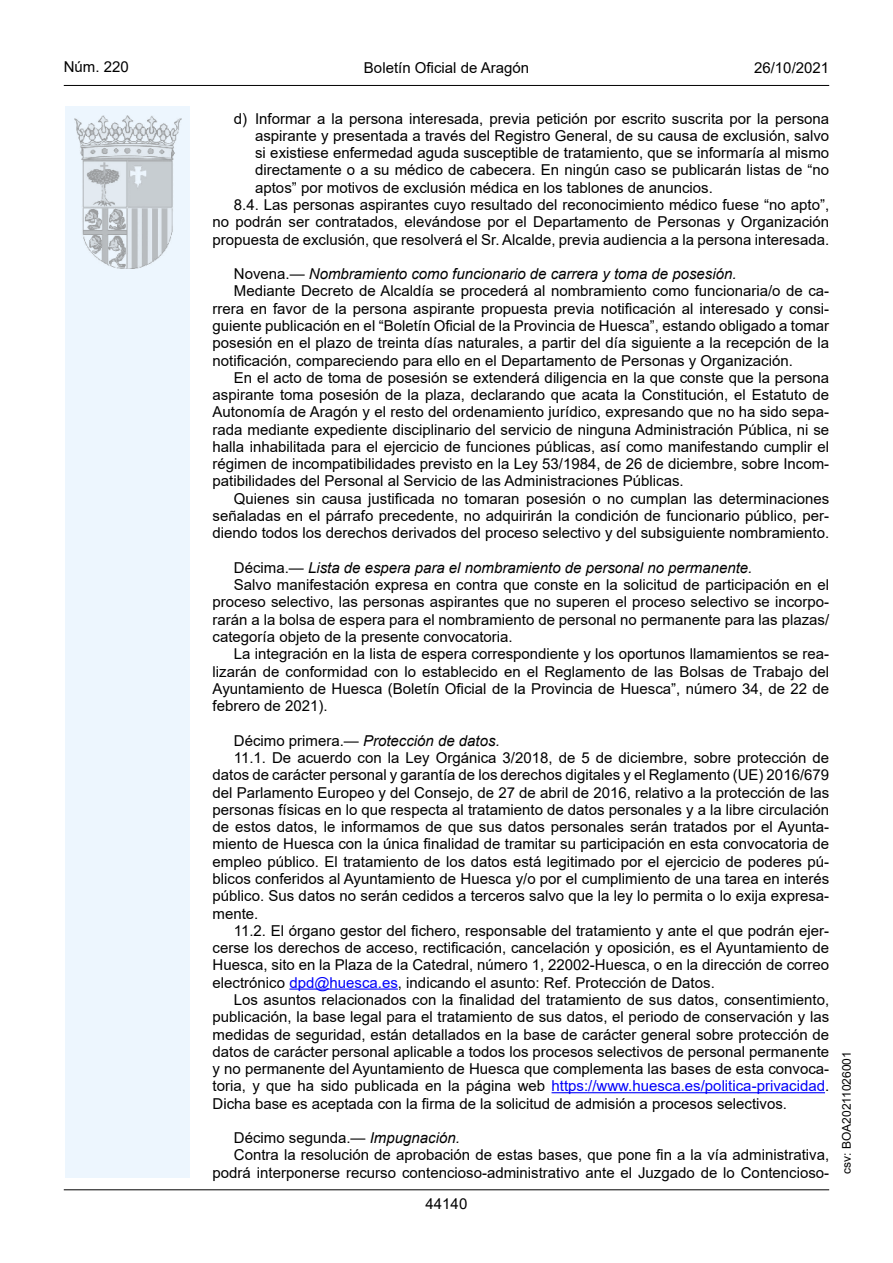
<style>
.page{position:relative;width:893px;height:1263px;background:#fff}
.page>*{position:absolute;margin:0;border:0;box-sizing:border-box;transform-origin:0 0}
.inicio_de_parrafo{font:15px/17.2px "Arial";color:#000;text-align:justify}
.Sangrado_01{font:15px/17.2px "Arial";color:#000;text-align:justify}
.inicio_de_parrafo-2{font:italic 15px "Arial";color:#000}
.estilo_head-c{font:15px "Arial";color:#000}
.estilo_head-d{font:15px "Arial MT2";color:#000}
.estilo_head-i{font:15px "Arial MT2";color:#000}
.numero_pagina{font:15px "Arial MT2";color:#000}
.estilo_head-i-2{font:12px "Arial MT2";color:#000}
.s1{font-style:normal}
.s2{font-family:"Arial MT2"}
.s3{color:#0000fa}
.s4{font-style:italic}
</style>
<div class="page">
<div style="left:65px;top:106px;width:125px;height:1072px;background:#edf6fe"></div>
<img style="left:75px;top:115px;width:106px;height:153px">
<hr style="left:64px;top:85px;width:765px;height:1px;background:#000">
<hr style="left:64px;top:1189px;width:765px;height:1px;background:#000">
<hr style="left:289px;top:988px;width:109px;height:2px;background:#0000fa">
<hr style="left:552px;top:1092px;width:273px;height:1px;background:#0000fa">
<p class="estilo_head-i" style="left:64px;top:57px;width:67px">Núm. 220</p>
<p class="estilo_head-c" style="left:364px;top:57px;width:167px">Boletín Oficial de Aragón</p>
<p class="estilo_head-d" style="left:754px;top:57px;width:77px">26/10/2021</p>
<p class="Sangrado_01" style="left:255px;top:110px;width:576px;text-indent:-21px">d) Informar a la persona interesada, previa petición por escrito suscrita por la persona aspirante y presentada a través del Registro General, de su causa de exclusión, salvo si existiese enfermedad aguda susceptible de tratamiento, que se informaría al mismo directamente o a su médico de cabecera. En ningún caso se publicarán listas de “no aptos” por motivos de exclusión médica en los tablones de anuncios.</p>
<p class="inicio_de_parrafo" style="left:213px;top:196px;width:618px;text-indent:21px">8.4. Las personas aspirantes cuyo resultado del reconocimiento médico fuese “no apto”, no podrán ser contratados, elevándose por el Departamento de Personas y Organización propuesta de exclusión, que resolverá el Sr. Alcalde, previa audiencia a la persona interesada.</p>
<p class="inicio_de_parrafo-2" style="left:234px;top:264px;width:504px"><span class="s1">Novena.—</span> Nombramiento como funcionario de carrera y toma de posesión.</p>
<p class="inicio_de_parrafo" style="left:213px;top:282px;width:618px;text-indent:21px">Mediante Decreto de Alcaldía se procederá al nombramiento como funcionaria/o de ca&shy;rrera en favor de la persona aspirante propuesta previa notificación al interesado y consi&shy;guiente publicación en el “Boletín Oficial de la Provincia de Huesca”, estando obligado a tomar posesión en el plazo de treinta días naturales, a partir del día siguiente a la recepción de la notificación, compareciendo para ello en el Departamento de Personas y Organización.</p>
<p class="inicio_de_parrafo" style="left:213px;top:369px;width:618px;text-indent:21px">En el acto de toma de posesión se extenderá diligencia en la que conste que la persona aspirante toma posesión de la plaza, declarando que acata la Constitución, el Estatuto de Autonomía de Aragón y el resto del ordenamiento jurídico, expresando que no ha sido sepa&shy;rada mediante expediente disciplinario del servicio de ninguna Administración Pública, ni se halla inhabilitada para el ejercicio de funciones públicas, así como manifestando cumplir el régimen de incompatibilidades previsto en la Ley 53/1984, de 26 de diciembre, sobre Incom&shy;patibilidades del Personal al Servicio de las Administraciones Públicas.</p>
<p class="inicio_de_parrafo" style="left:213px;top:490px;width:618px;text-indent:21px">Quienes sin causa justificada no tomaran posesión o no cumplan las determinaciones señaladas en el párrafo precedente, no adquirirán la condición de funcionario público, per&shy;diendo todos los derechos derivados del proceso selectivo y del subsiguiente nombramiento.</p>
<p class="inicio_de_parrafo-2" style="left:234px;top:558px;width:520px"><span class="s1">Décima.—</span> Lista de espera para el nombramiento de personal no permanente.</p>
<p class="inicio_de_parrafo" style="left:213px;top:576px;width:618px;text-indent:21px">Salvo manifestación expresa en contra que conste en la solicitud de participación en el proceso selectivo, las personas aspirantes que no superen el proceso selectivo se incorpo&shy;rarán a la bolsa de espera para el nombramiento de personal no permanente para las plazas/ categoría objeto de la presente convocatoria.</p>
<p class="inicio_de_parrafo" style="left:213px;top:645px;width:618px;text-indent:21px">La integración en la lista de espera correspondiente y los oportunos llamamientos se rea&shy;lizarán de conformidad con lo establecido en el Reglamento de las Bolsas de Trabajo del Ayuntamiento de Huesca (Boletín Oficial de la Provincia de Huesca”, número 34, de 22 de febrero de 2021).</p>
<p class="inicio_de_parrafo-2" style="left:234px;top:731px;width:267px"><span class="s1">Décimo primera.—</span> Protección de datos.</p>
<p class="inicio_de_parrafo" style="left:213px;top:749px;width:618px;text-indent:21px">11.1. De acuerdo con la Ley Orgánica 3/2018, de 5 de diciembre, sobre protección de datos de carácter personal y garantía de los derechos digitales y el Reglamento (UE) 2016/679 del Parlamento Europeo y del Consejo, de 27 de abril de 2016, relativo a la protección de las personas físicas en lo que respecta al tratamiento de datos personales y a la libre circulación de estos datos, le informamos de que sus datos personales serán tratados por el Ayunta&shy;miento de Huesca con la única finalidad de tramitar su participación en esta convocatoria de empleo público. El tratamiento de los datos está legitimado por el ejercicio de poderes pú&shy;blicos conferidos al Ayuntamiento de Huesca y/o por el cumplimiento de una tarea en interés público. Sus datos no serán cedidos a terceros salvo que la ley lo permita o lo exija expresa&shy;<span class="s2">mente.</span></p>
<p class="inicio_de_parrafo" style="left:213px;top:922px;width:618px;text-indent:21px">11.2. El órgano gestor del fichero, responsable del tratamiento y ante el que podrán ejer&shy;cerse los derechos de acceso, rectificación, cancelación y oposición, es el Ayuntamiento de Huesca, sito en la Plaza de la Catedral, número 1, 22002-Huesca, o en la dirección de correo electrónico <span class="s3">dpd@huesca.es</span>, indicando el asunto: Ref. Protección de Datos.</p>
<p class="inicio_de_parrafo" style="left:213px;top:991px;width:618px;text-indent:21px">Los asuntos relacionados con la finalidad del tratamiento de sus datos, consentimiento, publicación, la base legal para el tratamiento de sus datos, el periodo de conservación y las medidas de seguridad, están detallados en la base de carácter general sobre protección de datos de carácter personal aplicable a todos los procesos selectivos de personal permanente y no permanente del Ayuntamiento de Huesca que complementa las bases de esta convoca&shy;toria, y que ha sido publicada en la página web <span class="s3">https://www.huesca.es/politica-privacidad</span><span class="s2">.<br></span>Dicha base es aceptada con la firma de la solicitud de admisión a procesos selectivos.</p>
<p class="inicio_de_parrafo" style="left:234px;top:1129px;width:227px">Décimo segunda.— <span class="s4">Impugnación.</span></p>
<p class="inicio_de_parrafo" style="left:213px;top:1146px;width:618px;text-align:right">Contra la resolución de aprobación de estas bases, que pone fin a la vía administrativa, podrá interponerse recurso contencioso-administrativo ante el Juzgado de lo Contencioso-</p>
<p class="numero_pagina" style="left:426px;top:1193px;width:43px">44140</p>
<p class="estilo_head-i-2" style="left:838px;top:1174px;width:124px;rotate:-90deg">csv: BOA20211026001</p>
</div>
